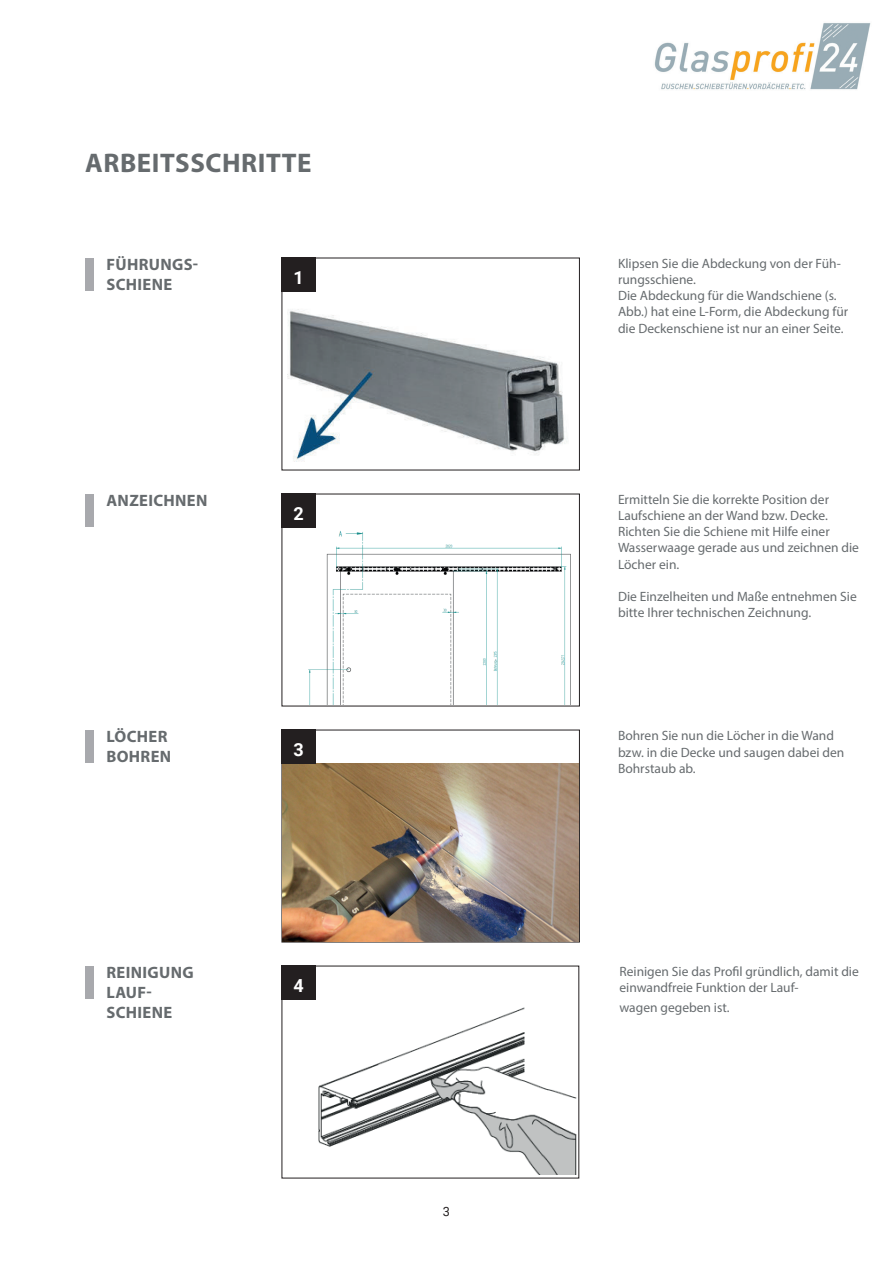
<style>
.page{position:relative;width:893px;height:1263px;background:#fff}
.page>*{position:absolute;margin:0;border:0;box-sizing:border-box;transform-origin:0 0}
.t1{font:700 27px "Myriad Pro";letter-spacing:.02em;color:#666b6e}
.t2{font:700 18px "Roboto";color:#fff}
.t3{font:700 16.5px/19.8px "Myriad Pro";letter-spacing:.02em;color:#666b6e}
.t4{font:13.5px/16.2px "Myriad Pro";color:#666b6e}
.t5{font:12.75px "Roboto";color:#231f20}
</style>
<div class="page">
<img style="left:654px;top:23px;width:217px;height:67px">
<img style="left:283px;top:763px;width:296px;height:179px">
<img style="left:288px;top:309px;width:279px;height:153px">
<div style="left:282px;top:258px;width:34px;height:34px;background:#231f20"></div>
<div style="left:282px;top:494px;width:34px;height:34px;background:#231f20"></div>
<div style="left:282px;top:730px;width:34px;height:34px;background:#231f20"></div>
<div style="left:282px;top:966px;width:34px;height:34px;background:#231f20"></div>
<div style="left:85px;top:258px;width:9px;height:32px;background:#a8a9ad"></div>
<div style="left:85px;top:494px;width:9px;height:32px;background:#a8a9ad"></div>
<div style="left:85px;top:730px;width:9px;height:32px;background:#a8a9ad"></div>
<div style="left:85px;top:966px;width:9px;height:32px;background:#a8a9ad"></div>
<img style="left:318px;top:1007px;width:259px;height:168px">
<img style="left:308px;top:531px;width:263px;height:173px">
<h1 class="t1" style="left:85px;top:145px;width:228px">ARBEITSSCHRITTE</h1>
<p class="t3" style="left:106px;top:254px;width:93px">FÜHRUNGS-<br>SCHIENE</p>
<p class="t3" style="left:106px;top:490px;width:102px">ANZEICHNEN</p>
<p class="t3" style="left:106px;top:726px;width:66px">LÖCHER<br>BOHREN</p>
<p class="t3" style="left:106px;top:962px;width:89px">REINIGUNG<br>LAUF-<br>SCHIENE</p>
<h2 class="t2" style="left:293px;top:265px;width:12px">1</h2>
<h2 class="t2" style="left:293px;top:501px;width:12px">2</h2>
<h2 class="t2" style="left:293px;top:737px;width:12px">3</h2>
<h2 class="t2" style="left:293px;top:973px;width:12px">4</h2>
<p class="t5" style="left:443px;top:1203px;width:9px">3</p>
<p class="t4" style="left:618px;top:255px;width:232px">Klipsen Sie die Abdeckung von der Füh&shy;rungsschiene.<br>Die Abdeckung für die Wandschiene (s.<br>Abb.) hat eine L-Form, die Abdeckung für die Deckenschiene ist nur an einer Seite.</p>
<p class="t4" style="left:618px;top:491px;width:242px">Ermitteln Sie die korrekte Position der Laufschiene an der Wand bzw. Decke.<br>Richten Sie die Schiene mit Hilfe einer Wasserwaage gerade aus und zeichnen die Löcher ein.</p>
<p class="t4" style="left:618px;top:588px;width:240px">Die Einzelheiten und Maße entnehmen Sie bitte Ihrer technischen Zeichnung.</p>
<p class="t4" style="left:618px;top:728px;width:228px">Bohren Sie nun die Löcher in die Wand bzw. in die Decke und saugen dabei den<br>Bohrstaub ab.</p>
<p class="t4" style="left:619px;top:963px;width:241px">Reinigen Sie das Profil gründlich, damit die einwandfreie Funktion der Lauf-</p>
<p class="t4" style="left:619px;top:999px;width:112px">wagen gegeben ist.</p>
</div>
